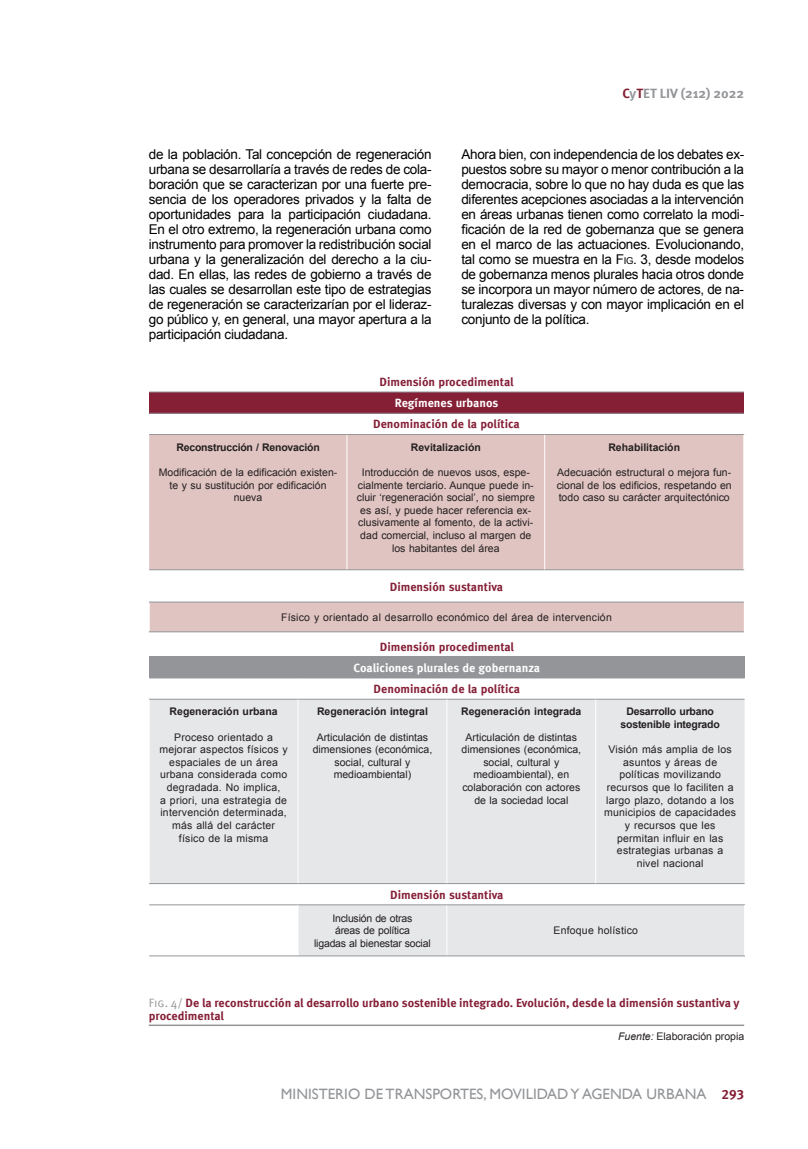
<style>
.page{position:relative;width:808px;height:1149px;background:#fff}
.page>*{position:absolute;margin:0;border:0;box-sizing:border-box;transform-origin:0 0}
.t1{font:15px "Gill Sans";color:#939598}
.t2{font:13.5px/15px "Arial";letter-spacing:-.02em;color:#000001;text-align:justify}
.t3{font:700 13.5px "Meta Pro";color:#939598}
.t4{font:700 12px/13.2px "Meta Pro";color:#851f36}
.t5{font:700 12px "Meta Pro";color:#fff}
.t6{font:10.5px/12.6px "Arial";color:#231f20;text-align:center}
.t7{font:10.5px/12.6px "Arial";letter-spacing:.02em;color:#231f20;text-align:center}
.t8{font:700 10.5px "Arial";color:#231f20}
.t9{font:700 10.5px/12.6px "Arial";letter-spacing:-.02em;color:#231f20;text-align:center}
.t10{font:10.5px/12.6px "Arial";letter-spacing:-.02em;color:#231f20;text-align:center}
.s1{color:#851f36}
.s2{font-style:inherit}
.s3{font-size:9.45px}
.s4{font-weight:400;color:#939598}
.s5{font-style:italic}
.s6{font-family:"Meta Pro";font-weight:700;font-size:13.5px;color:#851f36}
</style>
<div class="page">
<div style="left:149px;top:392px;width:595px;height:21px;background:#851f36"></div>
<svg style="left:149px;top:435px;width:595px;height:196px;fill:#e0c4c1"></svg>
<hr style="left:149px;top:391px;width:198px;height:1px;background:#939598">
<hr style="left:347px;top:391px;width:198px;height:1px;background:#939598">
<hr style="left:545px;top:391px;width:199px;height:1px;background:#939598">
<hr style="left:149px;top:413px;width:198px;height:1px;background:#939598">
<hr style="left:347px;top:413px;width:198px;height:1px;background:#939598">
<hr style="left:545px;top:413px;width:199px;height:1px;background:#939598">
<hr style="left:149px;top:434px;width:198px;height:1px;background:#939598">
<hr style="left:347px;top:434px;width:198px;height:1px;background:#939598">
<hr style="left:545px;top:434px;width:199px;height:1px;background:#939598">
<hr style="left:149px;top:569px;width:198px;height:1px;background:#939598">
<hr style="left:347px;top:569px;width:198px;height:1px;background:#939598">
<hr style="left:545px;top:569px;width:199px;height:1px;background:#939598">
<hr style="left:347px;top:435px;width:1px;height:134px;background:#fff">
<hr style="left:544px;top:435px;width:1px;height:134px;background:#fff">
<hr style="left:743px;top:435px;width:1px;height:134px;background:#fff">
<svg style="left:149px;top:602px;width:1px;height:29px"></svg>
<hr style="left:149px;top:601px;width:198px;height:1px;background:#939598">
<hr style="left:347px;top:601px;width:198px;height:1px;background:#939598">
<hr style="left:545px;top:601px;width:199px;height:1px;background:#939598">
<hr style="left:149px;top:631px;width:198px;height:1px;background:#939598">
<hr style="left:347px;top:631px;width:198px;height:1px;background:#939598">
<hr style="left:545px;top:631px;width:199px;height:1px;background:#939598">
<div style="left:149px;top:656px;width:595px;height:21px;background:#939598"></div>
<svg style="left:149px;top:699px;width:595px;height:256px;background:#e8e9eb"></svg>
<hr style="left:149px;top:677px;width:149px;height:1px;background:#939598">
<hr style="left:298px;top:677px;width:149px;height:1px;background:#939598">
<hr style="left:447px;top:677px;width:149px;height:1px;background:#939598">
<hr style="left:596px;top:677px;width:148px;height:1px;background:#939598">
<hr style="left:149px;top:698px;width:149px;height:1px;background:#939598">
<hr style="left:298px;top:698px;width:149px;height:1px;background:#939598">
<hr style="left:447px;top:698px;width:149px;height:1px;background:#939598">
<hr style="left:596px;top:698px;width:148px;height:1px;background:#939598">
<hr style="left:149px;top:882px;width:149px;height:1px;background:#939598">
<hr style="left:298px;top:882px;width:149px;height:1px;background:#939598">
<hr style="left:447px;top:882px;width:149px;height:1px;background:#939598">
<hr style="left:596px;top:882px;width:148px;height:1px;background:#939598">
<hr style="left:149px;top:699px;width:1px;height:183px;background:#fff">
<hr style="left:298px;top:699px;width:1px;height:183px;background:#fff">
<hr style="left:446px;top:699px;width:1px;height:183px;background:#fff">
<hr style="left:595px;top:699px;width:1px;height:183px;background:#fff">
<hr style="left:298px;top:904px;width:149px;height:1px;background:#939598">
<hr style="left:446px;top:904px;width:1px;height:51px;background:#fff">
<hr style="left:447px;top:904px;width:149px;height:1px;background:#939598">
<hr style="left:596px;top:904px;width:149px;height:1px;background:#939598">
<hr style="left:744px;top:904px;width:1px;height:51px;background:#fff">
<hr style="left:149px;top:904px;width:149px;height:1px;background:#939598">
<hr style="left:298px;top:904px;width:1px;height:51px;background:#fff">
<hr style="left:149px;top:955px;width:149px;height:1px;background:#939598">
<hr style="left:298px;top:955px;width:149px;height:1px;background:#939598">
<hr style="left:447px;top:955px;width:149px;height:1px;background:#939598">
<hr style="left:596px;top:955px;width:149px;height:1px;background:#939598">
<hr style="left:149px;top:1024px;width:595px;height:1px;background:#939598">
<p class="t3" style="left:622px;top:83px;width:123px"><span class="s1">C</span>y<span class="s1">T</span>ET LIV (212) 2022</p>
<p class="t2" style="left:149px;top:147px;width:284px">de la población. Tal concepción de regeneración urbana se desarrollaría a través de redes de cola&shy;boración que se caracterizan por una fuerte pre&shy;sencia de los operadores privados y la falta de oportunidades para la participación ciudadana.<br>En el otro extremo, la regeneración urbana como instrumento para promover la redistribución social urbana y la generalización del derecho a la ciu&shy;dad. En ellas, las redes de gobierno a través de las cuales se desarrollan este tipo de estrategias de regeneración se caracterizarían por el lideraz&shy;go público y, en general, una mayor apertura a la participación ciudadana.</p>
<p class="t2" style="left:461px;top:147px;width:284px">Ahora bien, con independencia de los debates ex&shy;puestos sobre su mayor o menor contribución a la democracia, sobre lo que no hay duda es que las diferentes acepciones asociadas a la intervención en áreas urbanas tienen como correlato la modi&shy;ficación de la red de gobernanza que se genera en el marco de las actuaciones. Evolucionando, tal como se muestra en la <span class="s2">F</span><span class="s3">ig</span>. 3, desde modelos de gobernanza menos plurales hacia otros donde se incorpora un mayor número de actores, de na&shy;turalezas diversas y con mayor implicación en el conjunto de la política.</p>
<p class="t9" style="left:176px;top:441px;width:145px">Reconstrucción / Renovación</p>
<p class="t6" style="left:159px;top:466px;width:180px">Modificación de la edificación existen&shy;te y su sustitución por edificación nueva</p>
<p class="t4" style="left:379px;top:374px;width:136px">Dimensión procedimental</p>
<p class="t5" style="left:395px;top:393px;width:105px">Regímenes urbanos</p>
<p class="t4" style="left:373px;top:417px;width:148px">Denominación de la política</p>
<p class="t8" style="left:411px;top:440px;width:72px">Revitalización</p>
<p class="t6" style="left:357px;top:466px;width:179px">Introducción de nuevos usos, espe&shy;cialmente terciario. Aunque puede in&shy;cluir ‘regeneración social’, no siempre es así, y puede hacer referencia ex&shy;clusivamente al fomento, de la activi&shy;dad comercial, incluso al margen de los habitantes del área</p>
<p class="t8" style="left:608px;top:440px;width:73px">Rehabilitación</p>
<p class="t6" style="left:557px;top:466px;width:177px;text-align:justify">Adecuación estructural o mejora fun&shy;cional de los edificios, respetando en todo caso su carácter arquitectónico</p>
<p class="t4" style="left:390px;top:578px;width:115px">Dimensión sustantiva</p>
<p class="t7" style="left:281px;top:610px;width:332px">Físico y orientado al desarrollo económico del área de intervención</p>
<p class="t8" style="left:170px;top:704px;width:109px">Regeneración urbana</p>
<p class="t7" style="left:159px;top:730px;width:130px">Proceso orientado a mejorar aspectos físicos y espaciales de un área urbana considerada como degradada. No implica,<br>a priori, una estrategia de intervención determinada, más allá del carácter físico de la misma</p>
<p class="t4" style="left:380px;top:639px;width:136px">Dimensión procedimental</p>
<p class="t5" style="left:354px;top:658px;width:188px">Coaliciones plurales de gobernanza</p>
<p class="t4" style="left:374px;top:681px;width:148px">Denominación de la política</p>
<p class="t8" style="left:317px;top:704px;width:112px">Regeneración integral</p>
<p class="t6" style="left:313px;top:730px;width:121px">Articulación de distintas dimensiones (económica, social, cultural y medioambiental)</p>
<p class="t8" style="left:461px;top:704px;width:122px">Regeneración integrada</p>
<p class="t6" style="left:461px;top:730px;width:121px">Articulación de distintas dimensiones (económica, social, cultural y medioambiental), en colaboración con actores de la sociedad local</p>
<p class="t9" style="left:620px;top:705px;width:101px">Desarrollo urbano sostenible integrado</p>
<p class="t7" style="left:604px;top:743px;width:133px">Visión más amplia de los asuntos y áreas de políticas movilizando recursos que lo faciliten a largo plazo, dotando a los municipios de capacidades y recursos que les permitan influir en las estrategias urbanas a<br>nivel nacional</p>
<p class="t4" style="left:390px;top:887px;width:115px">Dimensión sustantiva</p>
<p class="t10" style="left:314px;top:911px;width:118px">Inclusión de otras<br>áreas de política<br>ligadas al bienestar social</p>
<p class="t7" style="left:553px;top:924px;width:86px">Enfoque holístico</p>
<p class="t4" style="left:149px;top:995px;width:592px"><span class="s4">Fig. 4/</span> De la reconstrucción al desarrollo urbano sostenible integrado. Evolución, desde la dimensión sustantiva y procedimental</p>
<p class="t6" style="left:618px;top:1030px;width:128px"><span class="s5">Fuente:</span> Elaboración propia</p>
<p class="t1" style="left:281px;top:1084px;width:465px">MINISTERIO DE TRANSPORTES, MOVILIDAD Y AGENDA URBANA <span class="s6">293</span></p>
</div>
